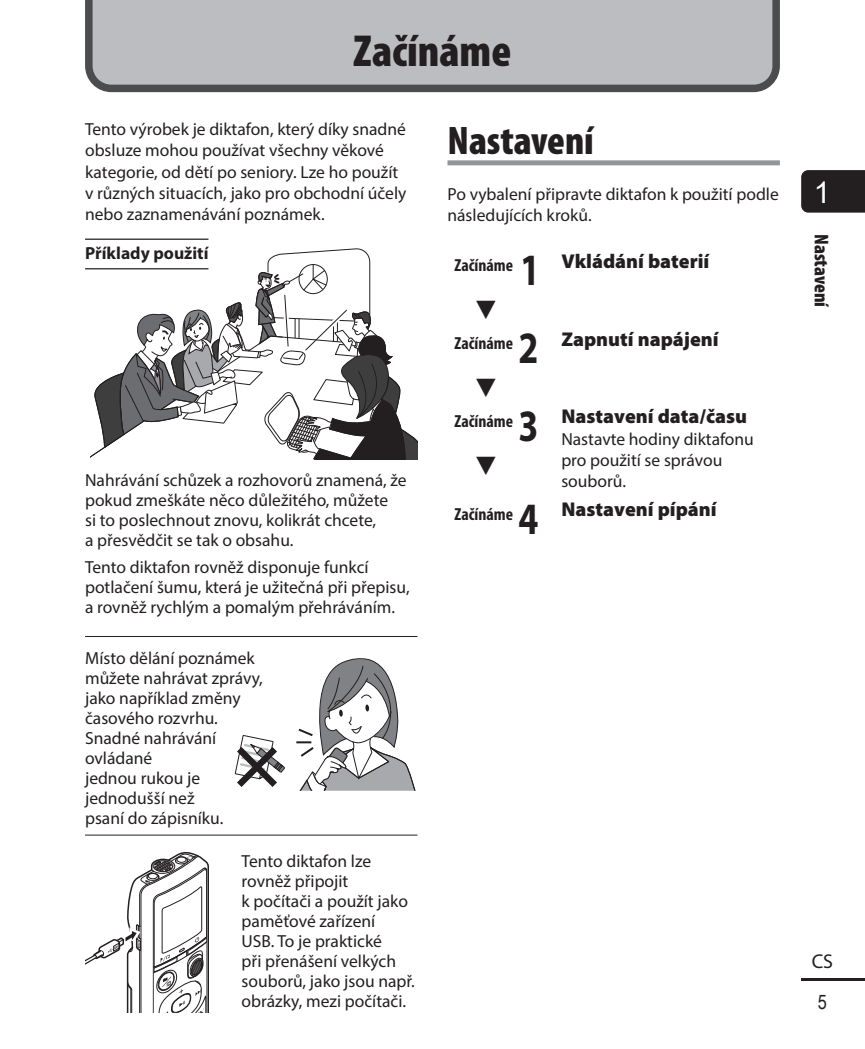
<style>
.page{position:relative;width:865px;height:1049px;background:#fff}
.page>*{position:absolute;margin:0;border:0;box-sizing:border-box;transform-origin:0 0}
.t1{font:700 60.5px "Shin Go Pro De";color:#231f20}
.t2{font:900 condensed 45px "Myriad Pro";color:#231f20}
.t3{font:700 45px "Myriad Pro";color:#231f20;scale:.8 1}
.t4{font:900 condensed 40px "Myriad Pro";color:#231f20}
.t5{font:30px "Arial";color:#fff}
.t6{font:25px "AP Yakumono";color:#231f20}
.t7{font:900 20px "Myriad Pro";color:#231f20}
.t8{font:900 condensed 20px "Myriad Pro";color:#231f20}
.t9{font:20px "Myriad Pro";color:#231f20}
.t10{font:20px "Arial Narrow";color:#231f20}
.t11{font:17.5px/20px "Myriad Pro";color:#231f20}
.t12{font:700 condensed 17.5px "Myriad Pro";color:#231f20}
.t13{font:700 17.5px "Myriad Pro";color:#231f20}
</style>
<div class="page">
<div style="left:801px;top:170px;width:64px;height:43px;background:#231f20"></div>
<hr style="left:801px;top:978px;width:64px;height:3px;background:#231f20">
<svg style="left:85px;top:0;width:695px;height:92px;background:#b1b2b5"></svg>
<div style="left:447px;top:160px;width:333px;height:5px;background:#939598"></div>
<hr style="left:85px;top:239px;width:123px;height:1px;background:#231f20">
<hr style="left:85px;top:268px;width:123px;height:1px;background:#231f20">
<svg style="left:90px;top:248px;width:327px;height:212px"></svg>
<svg style="left:234px;top:658px;width:182px;height:133px"></svg>
<svg style="left:85px;top:852px;width:124px;height:161px"></svg>
<hr style="left:85px;top:636px;width:332px;height:1px;background:#231f20">
<hr style="left:85px;top:835px;width:332px;height:1px;background:#231f20">
<h2 class="t2" style="left:353px;top:22px;width:159px">Začínáme</h2>
<p class="t11" style="left:85px;top:118px;width:323px;line-height:21.2px">Tento výrobek je diktafon, který díky snadné obsluze mohou používat všechny věkové kategorie, od dětí po seniory. Lze ho použít v různých situacích, jako pro obchodní účely nebo zaznamenávání poznámek.</p>
<p class="t13" style="left:85px;top:242px;width:125px">Příklady použití</p>
<p class="t11" style="left:85px;top:470px;width:323px">Nahrávání schůzek a rozhovorů znamená, že pokud zmeškáte něco důležitého, můžete<br>si to poslechnout znovu, kolikrát chcete,<br>a přesvědčit se tak o obsahu.</p>
<p class="t11" style="left:85px;top:557px;width:326px">Tento diktafon rovněž disponuje funkcí potlačení šumu, která je užitečná při přepisu, a rovněž rychlým a pomalým přehráváním.</p>
<p class="t11" style="left:85px;top:648px;width:179px">Místo dělání poznámek můžete nahrávat zprávy, jako například změny časového rozvrhu.<br>Snadné nahrávání ovládané<br>jednou rukou je jednodušší než<br>psaní do zápisníku.</p>
<p class="t11" style="left:242px;top:850px;width:175px">Tento diktafon lze rovněž připojit<br>k počítači a použít jako paměťové zařízení<br>USB. To je praktické<br>při přenášení velkých souborů, jako jsou např. obrázky, mezi počítači.</p>
<h1 class="t1" style="left:227px;top:718px;width:62px">×</h1>
<h3 class="t4" style="left:447px;top:115px;width:148px">Nastavení</h3>
<p class="t11" style="left:447px;top:183px;width:333px;line-height:21.2px">Po vybalení připravte diktafon k použití podle následujících kroků.</p>
<p class="t12" style="left:454px;top:255px;width:60px">Začínáme</p>
<h2 class="t3" style="left:520px;top:241px;width:26px">1</h2>
<h3 class="t6" style="left:476px;top:299px;width:24px">3</h3>
<p class="t7" style="left:561px;top:247px;width:149px">Vkládání baterií</p>
<p class="t12" style="left:454px;top:332px;width:60px">Začínáme</p>
<h2 class="t3" style="left:518px;top:318px;width:26px">2</h2>
<h3 class="t6" style="left:476px;top:377px;width:24px">3</h3>
<p class="t12" style="left:454px;top:410px;width:60px">Začínáme</p>
<h2 class="t3" style="left:518px;top:396px;width:26px">3</h2>
<h3 class="t6" style="left:476px;top:455px;width:24px">3</h3>
<p class="t7" style="left:561px;top:325px;width:159px">Zapnutí napájení</p>
<p class="t7" style="left:561px;top:403px;width:187px">Nastavení data/času</p>
<p class="t11" style="left:561px;top:428px;width:194px;line-height:21.2px">Nastavte hodiny diktafonu pro použití se správou souborů.</p>
<p class="t12" style="left:454px;top:503px;width:60px">Začínáme</p>
<h2 class="t3" style="left:518px;top:489px;width:26px">4</h2>
<p class="t7" style="left:561px;top:496px;width:157px">Nastavení pípání</p>
<h3 class="t5" style="left:814px;top:172px;width:18px">1</h3>
<p class="t8" style="left:834px;top:234px;width:75px;rotate:90deg">Nastavení</p>
<p class="t9" style="left:811px;top:948px;width:23px">CS</p>
<p class="t10" style="left:817px;top:988px;width:11px">5</p>
</div>
